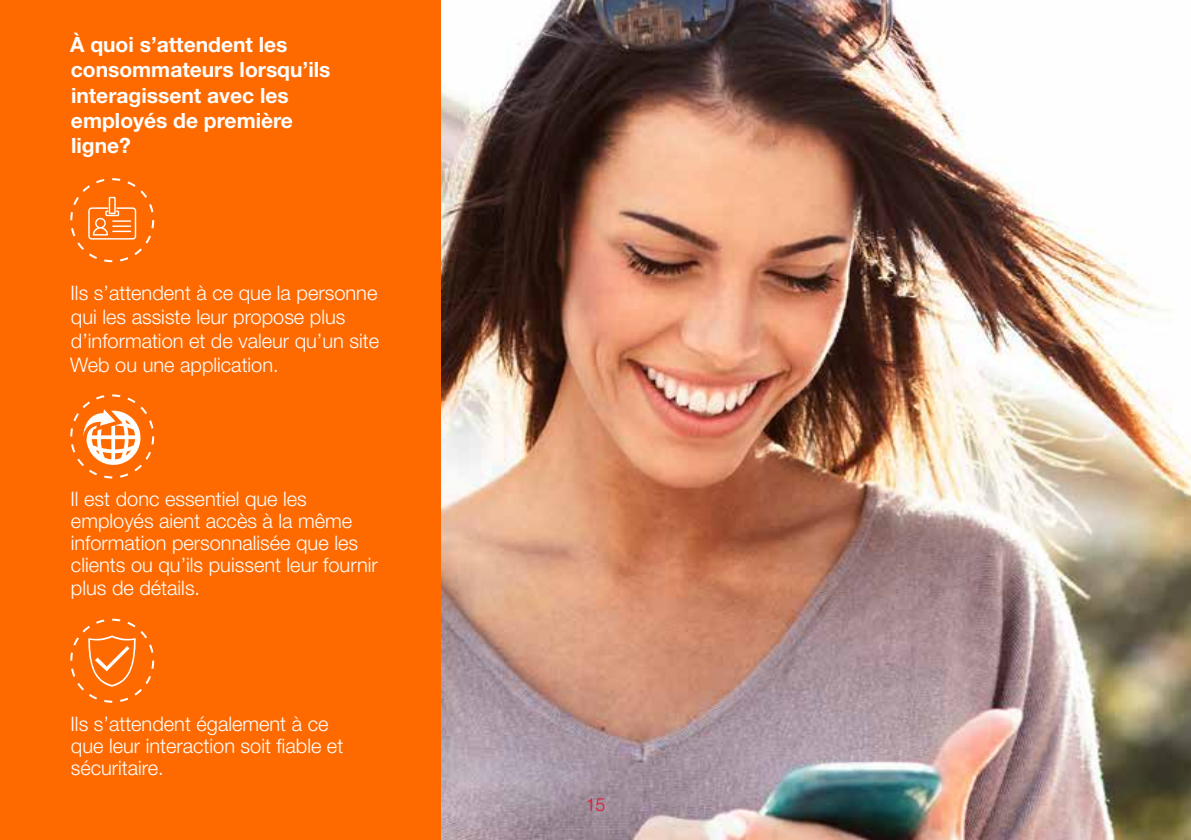
<style>
.page{position:relative;width:1191px;height:840px;background:#fff}
.page>*{position:absolute;margin:0;border:0;box-sizing:border-box;transform-origin:0 0}
.t1{font:700 21px/25.2px "Helvetica Neue LT Std";color:#fff}
.t2{font:300 20px/22px "Helvetica Neue LT Std";color:#fff}
.t3{font:300 18px "Helvetica";color:#e31837}
</style>
<div class="page">
<img style="left:440px;top:0;width:751px;height:839px">
<div style="left:0;top:0;width:440px;height:839px;background:#ff6a00"></div>
<div style="left:70px;top:178px;width:84px;height:84px;border:2px dashed #fff;border-radius:50%"></div>
<svg style="left:88px;top:197px;width:48px;height:42px"></svg>
<div style="left:70px;top:394px;width:84px;height:84px;border:2px dashed #fff;border-radius:50%"></div>
<svg style="left:83px;top:409px;width:58px;height:56px"></svg>
<div style="left:70px;top:618px;width:84px;height:84px;border:2px dashed #fff;border-radius:50%"></div>
<svg style="left:88px;top:635px;width:48px;height:51px"></svg>
<p class="t1" style="left:70px;top:32px;width:262px">À quoi s’attendent les consommateurs lorsqu’ils interagissent avec les employés de première ligne?</p>
<p class="t2" style="left:70px;top:280px;width:311px;line-height:24px">Ils s’attendent à ce que la personne qui les assiste leur propose plus d’information et de valeur qu’un site<br>Web ou une application.</p>
<p class="t2" style="left:71px;top:487px;width:309px">Il est donc essentiel que les employés aient accès à la même information personnalisée que les clients ou qu’ils puissent leur fournir plus de détails.</p>
<p class="t2" style="left:71px;top:711px;width:274px">Ils s’attendent également à ce que leur interaction soit fiable et sécuritaire.</p>
<p class="t3" style="left:585px;top:792px;width:22px">15</p>
</div>
